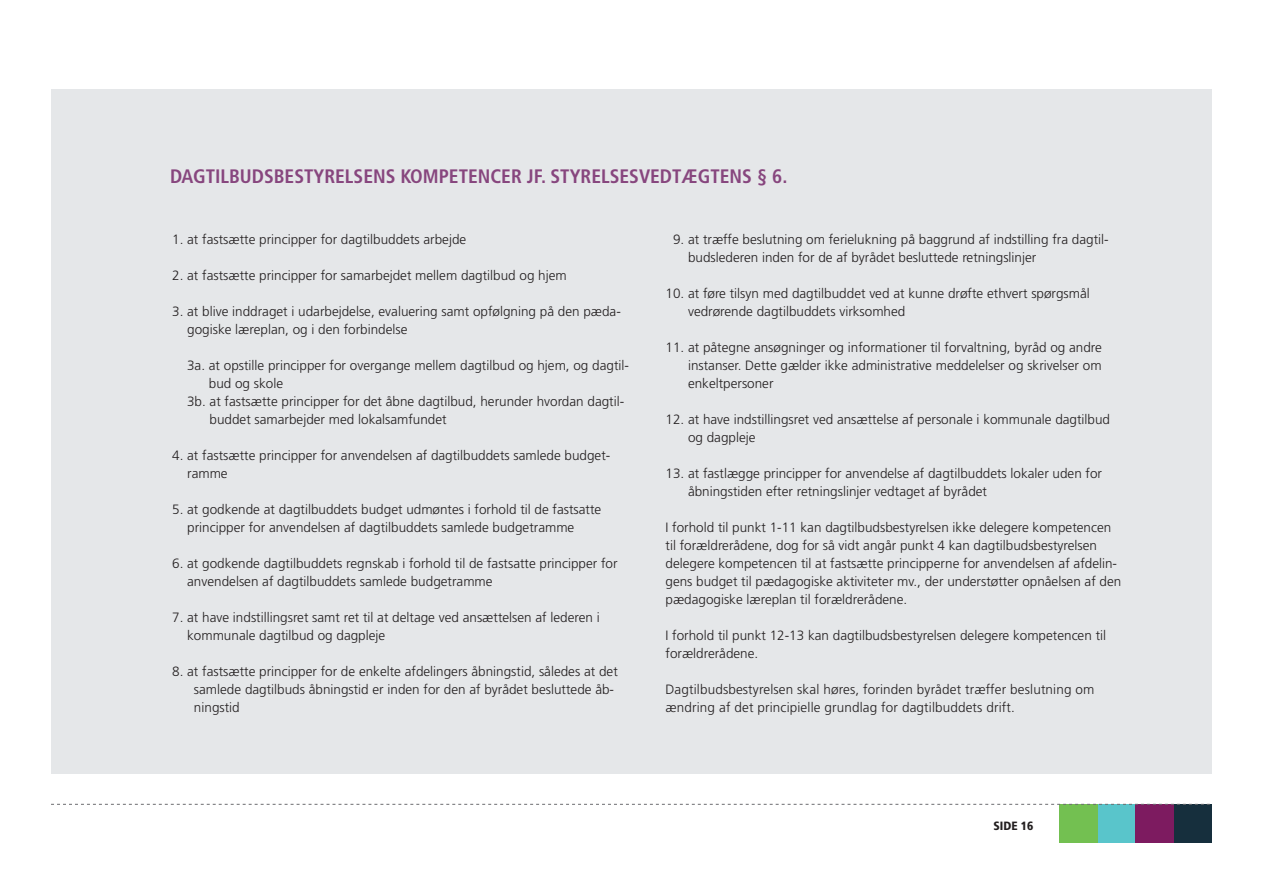
<style>
.page{position:relative;width:1263px;height:893px;background:#fff}
.page>*{position:absolute;margin:0;border:0;box-sizing:border-box;transform-origin:0 0}
.t1{font:700 condensed 19.5px "Frutiger";color:#87467e}
.t2{font:300 13.5px/18px "Frutiger";color:#231f20}
.t3{font:900 condensed 12px "Frutiger";color:#231f20}
</style>
<div class="page">
<div style="left:51px;top:89px;width:1161px;height:685px;background:#e5e7e9"></div>
<div style="left:1097px;top:804px;width:38px;height:38px;background:#59c5cb"></div>
<div style="left:1173px;top:804px;width:38px;height:38px;background:#162f3d"></div>
<div style="left:1059px;top:804px;width:38px;height:38px;background:#73c051"></div>
<div style="left:1135px;top:804px;width:38px;height:38px;background:#7d1b60"></div>
<svg style="left:51px;top:804px;width:1159px;height:1px"></svg>
<h1 class="t1" style="left:170px;top:164px;width:619px">DAGTILBUDSBESTYRELSENS KOMPETENCER JF. STYRELSESVEDTÆGTENS § 6.</h1>
<p class="t2" style="left:172px;top:231px;width:296px">1. at fastsætte principper for dagtilbuddets arbejde</p>
<p class="t2" style="left:172px;top:267px;width:396px">2. at fastsætte principper for samarbejdet mellem dagtilbud og hjem</p>
<p class="t2" style="left:187px;top:303px;width:435px;text-indent:-15px">3. at blive inddraget i udarbejdelse, evaluering samt opfølgning på den pæda&shy;gogiske læreplan, og i den forbindelse</p>
<p class="t2" style="left:187px;top:357px;width:443px">3a. at opstille principper for overgange mellem dagtilbud og hjem, og dagtil-</p>
<p class="t2" style="left:209px;top:375px;width:76px">bud og skole</p>
<p class="t2" style="left:187px;top:393px;width:439px">3b. at fastsætte principper for det åbne dagtilbud, herunder hvordan dagtil-</p>
<p class="t2" style="left:210px;top:411px;width:239px">buddet samarbejder med lokalsamfundet</p>
<p class="t2" style="left:187px;top:447px;width:425px;text-indent:-15px">4. at fastsætte principper for anvendelsen af dagtilbuddets samlede budget&shy;ramme</p>
<p class="t2" style="left:187px;top:501px;width:416px;text-indent:-15px">5. at godkende at dagtilbuddets budget udmøntes i forhold til de fastsatte principper for anvendelsen af dagtilbuddets samlede budgetramme</p>
<p class="t2" style="left:187px;top:555px;width:432px;text-indent:-15px">6. at godkende dagtilbuddets regnskab i forhold til de fastsatte principper for anvendelsen af dagtilbuddets samlede budgetramme</p>
<p class="t2" style="left:187px;top:609px;width:414px;text-indent:-15px">7. at have indstillingsret samt ret til at deltage ved ansættelsen af lederen i kommunale dagtilbud og dagpleje</p>
<p class="t2" style="left:194px;top:663px;width:425px;text-indent:-22px">8. at fastsætte principper for de enkelte afdelingers åbningstid, således at det samlede dagtilbuds åbningstid er inden for den af byrådet besluttede åb&shy;ningstid</p>
<p class="t2" style="left:688px;top:231px;width:422px;text-indent:-15px">9. at træffe beslutning om ferielukning på baggrund af indstilling fra dagtil&shy;budslederen inden for de af byrådet besluttede retningslinjer</p>
<p class="t2" style="left:688px;top:285px;width:403px;text-indent:-23px">10. at føre tilsyn med dagtilbuddet ved at kunne drøfte ethvert spørgsmål vedrørende dagtilbuddets virksomhed</p>
<p class="t2" style="left:688px;top:339px;width:415px;text-align:justify;text-indent:-23px">11. at påtegne ansøgninger og informationer til forvaltning, byråd og andre instanser. Dette gælder ikke administrative meddelelser og skrivelser om enkeltpersoner</p>
<p class="t2" style="left:688px;top:411px;width:424px;text-indent:-23px">12. at have indstillingsret ved ansættelse af personale i kommunale dagtilbud og dagpleje</p>
<p class="t2" style="left:688px;top:465px;width:416px;text-indent:-23px">13. at fastlægge principper for anvendelse af dagtilbuddets lokaler uden for åbningstiden efter retningslinjer vedtaget af byrådet</p>
<p class="t2" style="left:665px;top:519px;width:457px">I forhold til punkt 1-11 kan dagtilbudsbestyrelsen ikke delegere kompetencen til forældrerådene, dog for så vidt angår punkt 4 kan dagtilbudsbestyrelsen delegere kompetencen til at fastsætte principperne for anvendelsen af afdelin&shy;gens budget til pædagogiske aktiviteter mv., der understøtter opnåelsen af den pædagogiske læreplan til forældrerådene.</p>
<p class="t2" style="left:665px;top:626px;width:442px">I forhold til punkt 12-13 kan dagtilbudsbestyrelsen delegere kompetencen til forældrerådene.</p>
<p class="t2" style="left:665px;top:680px;width:430px">Dagtilbudsbestyrelsen skal høres, forinden byrådet træffer beslutning om ændring af det principielle grundlag for dagtilbuddets drift.</p>
<p class="t3" style="left:993px;top:818px;width:41px">SIDE 16</p>
</div>
